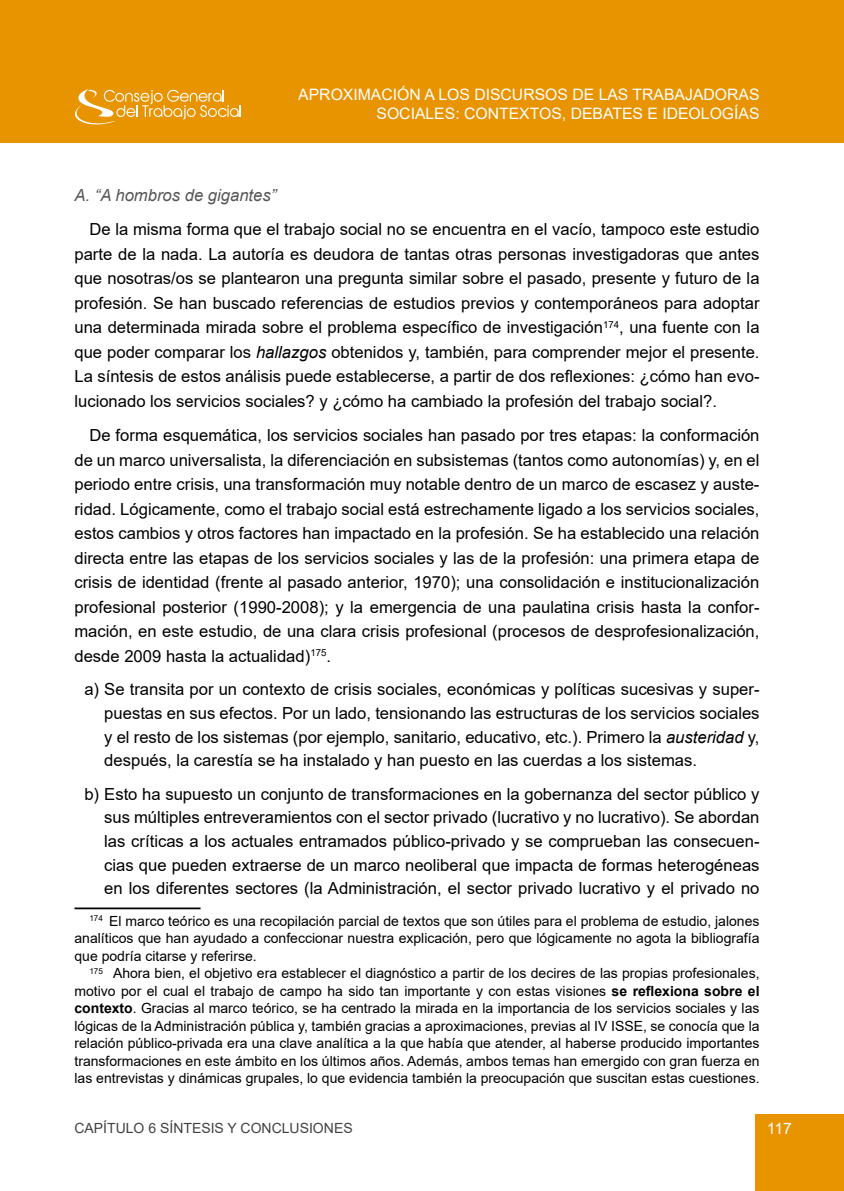
<style>
.page{position:relative;width:844px;height:1191px;background:#fff}
.page>*{position:absolute;margin:0;border:0;box-sizing:border-box;transform-origin:0 0}
.t1{font:16.62px/24.5px "Arial";color:#000;text-align:justify}
.t2{font:italic 16.62px "Arial";color:#575756}
.t3{font:15.75px/18.9px "Arial";color:#fff;text-align:right}
.t4{font:14px/17.5px "Arial";color:#000;text-align:justify}
.t5{font:14px "Arial";color:#424241}
.s1{font-style:italic}
.s2{font-weight:700}
</style>
<div class="page">
<div style="left:754px;top:1114px;width:89px;height:77px;background:#e89300"></div>
<div style="left:0;top:0;width:843px;height:142px;background:#e89300"></div>
<svg style="left:75px;top:89px;width:166px;height:36px"></svg>
<hr style="left:74px;top:907px;width:126px;height:2px;background:#000">
<p class="t3" style="left:298px;top:85px;width:462px">APROXIMACIÓN A LOS DISCURSOS DE LAS TRABAJADORAS<br>SOCIALES: CONTEXTOS, DEBATES E IDEOLOGÍAS</p>
<p class="t2" style="left:74px;top:184px;width:203px">A. “A hombros de gigantes”</p>
<p class="t1" style="left:74px;top:217px;width:686px;text-indent:15px">De la misma forma que el trabajo social no se encuentra en el vacío, tampoco este estudio parte de la nada. La autoría es deudora de tantas otras personas investigadoras que antes que nosotras/os se plantearon una pregunta similar sobre el pasado, presente y futuro de la profesión. Se han buscado referencias de estudios previos y contemporáneos para adoptar una determinada mirada sobre el problema específico de investigación<sup>174</sup>, una fuente con la que poder comparar los <span class="s1">hallazgos</span> obtenidos y, también, para comprender mejor el presente.<br>La síntesis de estos análisis puede establecerse, a partir de dos reflexiones: ¿cómo han evo&shy;lucionado los servicios sociales? y ¿cómo ha cambiado la profesión del trabajo social?.</p>
<p class="t1" style="left:74px;top:423px;width:686px;text-indent:15px">De forma esquemática, los servicios sociales han pasado por tres etapas: la conformación de un marco universalista, la diferenciación en subsistemas (tantos como autonomías) y, en el periodo entre crisis, una transformación muy notable dentro de un marco de escasez y auste&shy;ridad. Lógicamente, como el trabajo social está estrechamente ligado a los servicios sociales, estos cambios y otros factores han impactado en la profesión. Se ha establecido una relación directa entre las etapas de los servicios sociales y las de la profesión: una primera etapa de crisis de identidad (frente al pasado anterior, 1970); una consolidación e institucionalización profesional posterior (1990-2008); y la emergencia de una paulatina crisis hasta la confor&shy;mación, en este estudio, de una clara crisis profesional (procesos de desprofesionalización, desde 2009 hasta la actualidad)<sup>175</sup>.</p>
<p class="t1" style="left:104px;top:677px;width:656px;line-height:23.6px;text-indent:-20px">a) Se transita por un contexto de crisis sociales, económicas y políticas sucesivas y super&shy;puestas en sus efectos. Por un lado, tensionando las estructuras de los servicios sociales y el resto de los sistemas (por ejemplo, sanitario, educativo, etc.). Primero la <span class="s1">austeridad</span> y, después, la carestía se ha instalado y han puesto en las cuerdas a los sistemas.</p>
<p class="t1" style="left:104px;top:782px;width:656px;line-height:23.6px;text-indent:-20px">b) Esto ha supuesto un conjunto de transformaciones en la gobernanza del sector público y sus múltiples entreveramientos con el sector privado (lucrativo y no lucrativo). Se abordan las críticas a los actuales entramados público-privado y se comprueban las consecuen&shy;cias que pueden extraerse de un marco neoliberal que impacta de formas heterogéneas en los diferentes sectores (la Administración, el sector privado lucrativo y el privado no</p>
<p class="t4" style="left:74px;top:912px;width:686px;text-indent:15px"><sup>174</sup> El marco teórico es una recopilación parcial de textos que son útiles para el problema de estudio, jalones analíticos que han ayudado a confeccionar nuestra explicación, pero que lógicamente no agota la bibliografía que podría citarse y referirse.</p>
<p class="t4" style="left:74px;top:964px;width:686px;text-indent:15px"><sup>175</sup> Ahora bien, el objetivo era establecer el diagnóstico a partir de los decires de las propias profesionales, motivo por el cual el trabajo de campo ha sido tan importante y con estas visiones <span class="s2">se reflexiona sobre el contexto</span>. Gracias al marco teórico, se ha centrado la mirada en la importancia de los servicios sociales y las lógicas de la Administración pública y, también gracias a aproximaciones, previas al IV ISSE, se conocía que la relación público-privada era una clave analítica a la que había que atender, al haberse producido importantes transformaciones en este ámbito en los últimos años. Además, ambos temas han emergido con gran fuerza en las entrevistas y dinámicas grupales, lo que evidencia también la preocupación que suscitan estas cuestiones.</p>
<p class="t5" style="left:74px;top:1118px;width:279px">CAPÍTULO 6 SÍNTESIS Y CONCLUSIONES</p>
<p class="t3" style="left:766px;top:1119px;width:27px">117</p>
</div>
